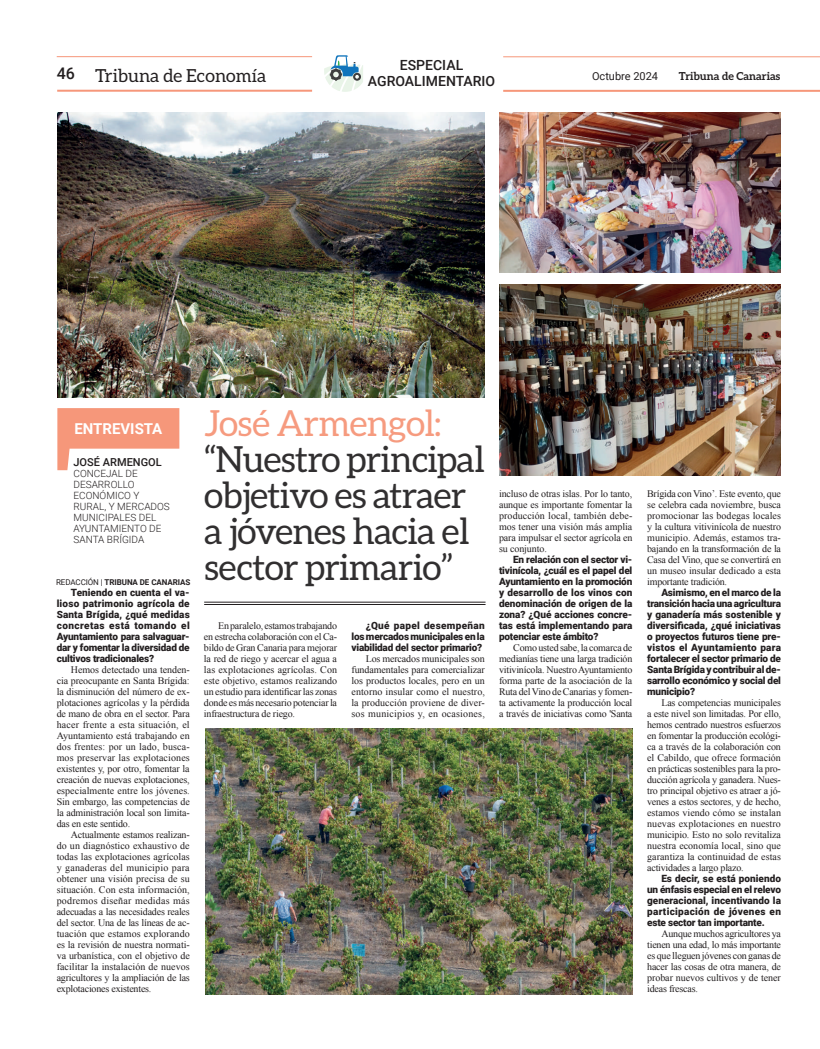
<style>
.page{position:relative;width:820px;height:1049px;background:#fff}
.page>*{position:absolute;margin:0;border:0;box-sizing:border-box;transform-origin:0 0}
.t1{font:36px/36px "Aleo";letter-spacing:-.02em;color:#312f30}
.t2{font:36px "Aleo";letter-spacing:-.02em;color:#f69b7f}
.t3{font:18px "Aleo";color:#231f20}
.t4{font:700 15px "Roboto";color:#fff}
.t5{font:500 14px/16px "Roboto";color:#231f20;text-align:center}
.t6{font:700 11px "Aleo";color:#231f20}
.t7{font:500 11px "Roboto";color:#231f20}
.t8{font:11px "Roboto";color:#231f20}
.t9{font:10px/11px "Times New Roman";letter-spacing:-.015em;color:#231f20;text-align:justify}
.t10{font:900 10px/11px "Roboto";letter-spacing:-.02em;color:#231f20;text-align:justify}
.t11{font:300 10px/11px "Roboto";color:#231f20}
.t12{font:700 8px "Roboto";letter-spacing:-.01em;color:#231f20}
.s1{font-weight:400}
</style>
<div class="page">
<hr style="left:57px;top:90px;width:255px;height:2px;background:#f6977a">
<hr style="left:57px;top:56px;width:255px;height:1px;background:#f6977a">
<hr style="left:503px;top:90px;width:316px;height:2px;background:#f6977a">
<hr style="left:503px;top:57px;width:316px;height:1px;background:#f6977a">
<svg style="left:324px;top:55px;width:39px;height:37px"></svg>
<svg style="left:57px;top:408px;width:122px;height:62px"></svg>
<hr style="left:204px;top:604px;width:281px;height:1px;background:#231f20">
<hr style="left:204px;top:602px;width:281px;height:1px;background:#231f20">
<img style="left:57px;top:112px;width:427px;height:285px">
<img style="left:499px;top:284px;width:281px;height:191px">
<img style="left:499px;top:112px;width:280px;height:161px">
<img style="left:205px;top:728px;width:427px;height:266px">
<h3 class="t5" style="left:368px;top:56px;width:129px">ESPECIAL<br>AGROALIMENTARIO</h3>
<h2 class="t3" style="left:57px;top:65px;width:211px"><sup>46</sup> Tribuna de Economía</h2>
<p class="t8" style="left:591px;top:68px;width:68px">Octubre 2024</p>
<p class="t6" style="left:678px;top:69px;width:103px">Tribuna de Canarias</p>
<h3 class="t4" style="left:74px;top:418px;width:90px">ENTREVISTA</h3>
<p class="t7" style="left:73px;top:454px;width:90px">JOSÉ ARMENGOL</p>
<p class="t11" style="left:73px;top:467px;width:98px">CONCEJAL DE<br>DESARROLLO<br>ECONÓMICO Y<br>RURAL, Y MERCADOS<br>MUNICIPALES DEL<br>AYUNTAMIENTO DE<br>SANTA BRÍGIDA</p>
<p class="t12" style="left:56px;top:577px;width:136px"><span class="s1">REDACCIÓN |</span> TRIBUNA DE CANARIAS</p>
<p class="t10" style="left:57px;top:586px;width:134px;text-indent:14px">Teniendo en cuenta el va&shy;lioso patrimonio agrícola de Santa Brígida, ¿qué medidas concretas está tomando el Ayuntamiento para salvaguar&shy;dar y fomentar la diversidad de cultivos tradicionales?</p>
<p class="t9" style="left:57px;top:664px;width:134px;text-indent:14px">Hemos detectado una tenden&shy;cia preocupante en Santa Brígida: la disminución del número de ex&shy;plotaciones agrícolas y la pérdida de mano de obra en el sector. Para hacer frente a esta situación, el Ayuntamiento está trabajando en dos frentes: por un lado, busca&shy;mos preservar las explotaciones existentes y, por otro, fomentar la creación de nuevas explotaciones, especialmente entre los jóvenes.<br>Sin embargo, las competencias de la administración local son limita&shy;das en este sentido.</p>
<p class="t9" style="left:57px;top:829px;width:134px;text-indent:14px">Actualmente estamos realizan&shy;do un diagnóstico exhaustivo de todas las explotaciones agrícolas y ganaderas del municipio para obtener una visión precisa de su situación. Con esta información, podremos diseñar medidas más adecuadas a las necesidades reales del sector. Una de las líneas de ac&shy;tuación que estamos explorando es la revisión de nuestra normati&shy;va urbanística, con el objetivo de facilitar la instalación de nuevos agricultores y la ampliación de las explotaciones existentes.</p>
<h1 class="t2" style="left:204px;top:403px;width:239px">José Armengol:</h1>
<h1 class="t1" style="left:204px;top:441px;width:282px">“Nuestro principal objetivo es atraer a jóvenes hacia el sector primario”</h1>
<p class="t9" style="left:204px;top:620px;width:135px;text-indent:14px">En paralelo, estamos trabajando en estrecha colaboración con el Ca&shy;bildo de Gran Canaria para mejorar la red de riego y acercar el agua a las explotaciones agrícolas. Con este objetivo, estamos realizando un estudio para identificar las zonas donde es más necesario potenciar la infraestructura de riego.</p>
<p class="t10" style="left:351px;top:619px;width:135px;text-indent:14px">¿Qué papel desempeñan los mercados municipales en la viabilidad del sector primario?</p>
<p class="t9" style="left:351px;top:653px;width:135px;text-indent:14px">Los mercados municipales son fundamentales para comercializar los productos locales, pero en un entorno insular como el nuestro, la producción proviene de diver&shy;sos municipios y, en ocasiones,</p>
<p class="t9" style="left:499px;top:488px;width:135px">incluso de otras islas. Por lo tanto, aunque es importante fomentar la producción local, también debe&shy;mos tener una visión más amplia para impulsar el sector agrícola en su conjunto.</p>
<p class="t10" style="left:499px;top:553px;width:135px;text-indent:14px">En relación con el sector vi&shy;tivinícola, ¿cuál es el papel del Ayuntamiento en la promoción y desarrollo de los vinos con denominación de origen de la zona? ¿Qué acciones concre&shy;tas está implementando para potenciar este ámbito?</p>
<p class="t9" style="left:499px;top:642px;width:135px;text-indent:14px">Como usted sabe, la comarca de medianías tiene una larga tradición vitivinícola. Nuestro Ayuntamiento forma parte de la asociación de la Ruta del Vino de Canarias y fomen&shy;ta activamente la producción local a través de iniciativas como 'Santa</p>
<p class="t9" style="left:647px;top:488px;width:135px">Brígida con Vino’. Este evento, que se celebra cada noviembre, busca promocionar las bodegas locales y la cultura vitivinícola de nuestro municipio. Además, estamos tra&shy;bajando en la transformación de la Casa del Vino, que se convertirá en un museo insular dedicado a esta importante tradición.</p>
<p class="t10" style="left:647px;top:586px;width:135px;text-indent:14px">Asimismo, en el marco de la transición hacia una agricultura y ganadería más sostenible y diversificada, ¿qué iniciativas o proyectos futuros tiene pre&shy;vistos el Ayuntamiento para fortalecer el sector primario de Santa Brígida y contribuir al de&shy;sarrollo económico y social del municipio?</p>
<p class="t9" style="left:647px;top:697px;width:135px;text-indent:14px">Las competencias municipales a este nivel son limitadas. Por ello, hemos centrado nuestros esfuerzos en fomentar la producción ecológi&shy;ca a través de la colaboración con el Cabildo, que ofrece formación en prácticas sostenibles para la pro&shy;ducción agrícola y ganadera. Nues&shy;tro principal objetivo es atraer a jó&shy;venes a estos sectores, y de hecho, estamos viendo cómo se instalan nuevas explotaciones en nuestro municipio. Esto no solo revitaliza nuestra economía local, sino que garantiza la continuidad de estas actividades a largo plazo.</p>
<p class="t10" style="left:647px;top:872px;width:135px;text-indent:14px">Es decir, se está poniendo un énfasis especial en el relevo generacional, incentivando la participación de jóvenes en este sector tan importante.</p>
<p class="t9" style="left:647px;top:928px;width:135px;text-indent:14px">Aunque muchos agricultores ya tienen una edad, lo más importante es que lleguen jóvenes con ganas de hacer las cosas de otra manera, de probar nuevos cultivos y de tener ideas frescas.</p>
</div>
